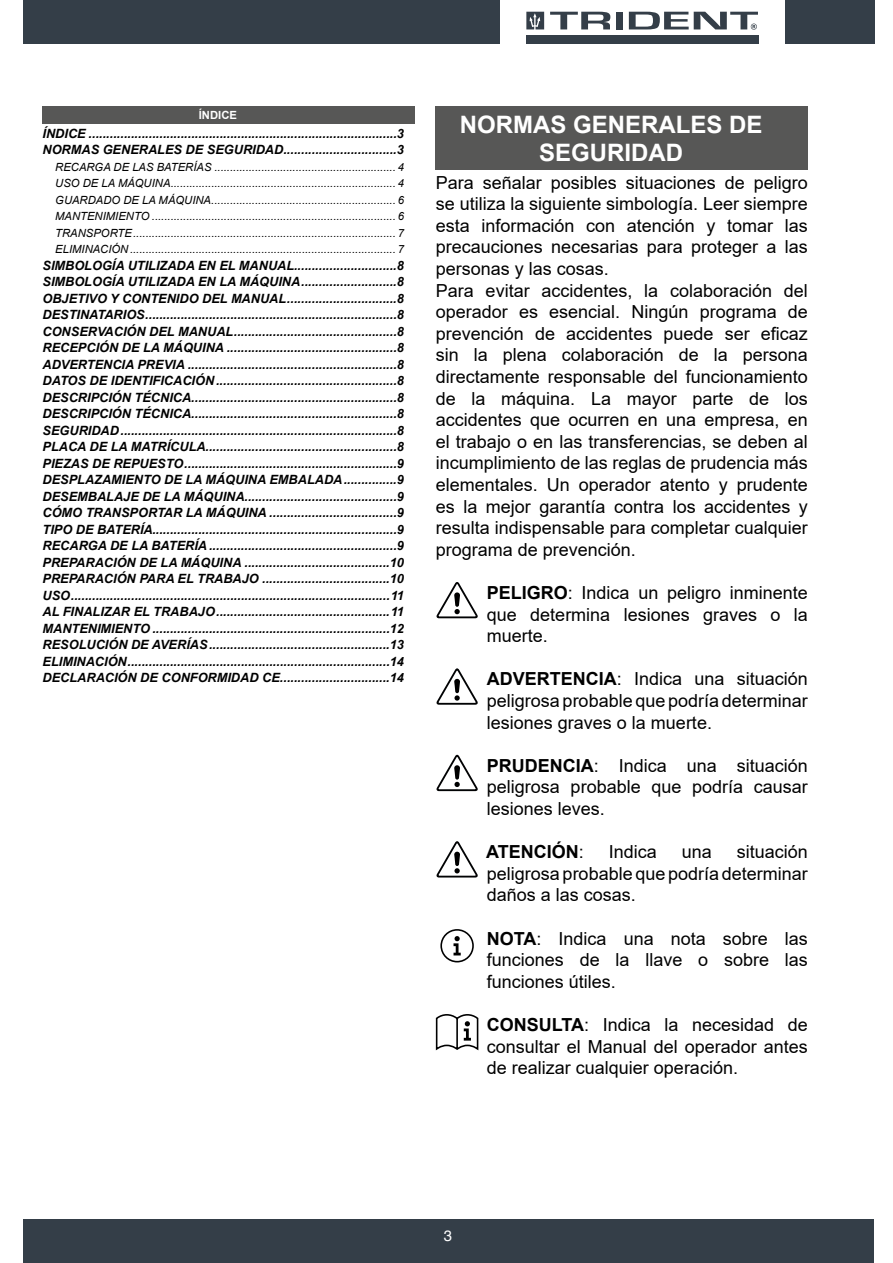
<style>
.page{position:relative;width:893px;height:1263px;background:#fff}
.page>*{position:absolute;margin:0;border:0;box-sizing:border-box;transform-origin:0 0}
.t1{font:700 24px/28.8px "Arial";color:#fff;text-align:center}
.t2{font:18px/21.6px "Arial";color:#000;text-align:justify}
.t3{font:700 18px "Arial";color:#000}
.t4{font:15px "Helvetica";color:#fff}
.t5{font:italic 700 12.75px/16.5px "Arial";color:#000}
.t6{font:italic 11.25px/16.5px "Arial";color:#000;text-align:justify}
.t7{font:700 11.25px "Arial";color:#fff}
.s1{font-weight:700}
.s2{font-weight:400}
</style>
<div class="page">
<div style="left:43px;top:106px;width:372px;height:17px;background:#575756"></div>
<svg style="left:436px;top:582px;width:42px;height:36px"></svg>
<svg style="left:436px;top:668px;width:42px;height:37px"></svg>
<svg style="left:436px;top:755px;width:42px;height:36px"></svg>
<svg style="left:436px;top:841px;width:42px;height:36px"></svg>
<svg style="left:453px;top:936px;width:8px;height:19px"></svg>
<div style="left:440px;top:929px;width:34px;height:33px;border:2px solid #000;border-radius:50%"></div>
<svg style="left:436px;top:1014px;width:42px;height:36px"></svg>
<div style="left:436px;top:106px;width:372px;height:64px;background:#575756"></div>
<svg style="left:550px;top:12px;width:60px;height:17px"></svg>
<div style="left:616px;top:12px;width:6px;height:17px;background:#343e48"></div>
<div style="left:526px;top:35px;width:233px;height:9px;background:#343e48"></div>
<svg style="left:526px;top:12px;width:18px;height:17px"></svg>
<svg style="left:629px;top:12px;width:129px;height:18px"></svg>
<div style="left:785px;top:0;width:89px;height:44px;background:#343e48"></div>
<div style="left:23px;top:0;width:477px;height:44px;background:#343e48"></div>
<div style="left:23px;top:1219px;width:850px;height:44px;background:#343e48"></div>
<p class="t7" style="left:199px;top:107px;width:40px">ÍNDICE</p>
<p class="t5" style="left:43px;top:126px;width:363px">ÍNDICE .......................................................................................3<br>NORMAS GENERALES DE SEGURIDAD................................3</p>
<p class="t6" style="left:55px;top:159px;width:350px">RECARGA DE LAS BATERÍAS .......................................................... 4<br>USO DE LA MÁQUINA........................................................................ 4<br>GUARDADO DE LA MÁQUINA........................................................... 6<br>MANTENIMIENTO .............................................................................. 6<br>TRANSPORTE.................................................................................... 7<br>ELIMINACIÓN..................................................................................... 7</p>
<p class="t5" style="left:43px;top:258px;width:363px;text-align:justify">SIMBOLOGÍA UTILIZADA EN EL MANUAL.............................8<br>SIMBOLOGÍA UTILIZADA EN LA MÁQUINA...........................8<br>OBJETIVO Y CONTENIDO DEL MANUAL...............................8<br>DESTINATARIOS.......................................................................8<br>CONSERVACIÓN DEL MANUAL..............................................8<br>RECEPCIÓN DE LA MÁQUINA ................................................8<br>ADVERTENCIA PREVIA ...........................................................8<br>DATOS DE IDENTIFICACIÓN ...................................................8<br>DESCRIPCIÓN TÉCNICA..........................................................8<br>DESCRIPCIÓN TÉCNICA..........................................................8<br>SEGURIDAD..............................................................................8<br>PLACA DE LA MATRÍCULA......................................................8<br>PIEZAS DE REPUESTO............................................................9<br>DESPLAZAMIENTO DE LA MÁQUINA EMBALADA...............9<br>DESEMBALAJE DE LA MÁQUINA...........................................9<br>CÓMO TRANSPORTAR LA MÁQUINA ....................................9<br>TIPO DE BATERÍA.....................................................................9<br>RECARGA DE LA BATERÍA .....................................................9<br>PREPARACIÓN DE LA MÁQUINA .........................................10<br>PREPARACIÓN PARA EL TRABAJO ....................................10<br>USO..........................................................................................11<br>AL FINALIZAR EL TRABAJO.................................................11<br>MANTENIMIENTO ...................................................................12<br>RESOLUCIÓN DE AVERÍAS...................................................13<br>ELIMINACIÓN..........................................................................14<br>DECLARACIÓN DE CONFORMIDAD CE...............................14</p>
<h1 class="t1" style="left:460px;top:110px;width:304px">NORMAS GENERALES DE<br>SEGURIDAD</h1>
<p class="t2" style="left:436px;top:171px;width:374px;text-align:left">Para señalar posibles situaciones de peligro se utiliza la siguiente simbología. Leer siempre esta información con atención y tomar las precauciones necesarias para proteger a las personas y las cosas.<br>Para evitar accidentes, la colaboración del operador es esencial. Ningún programa de prevención de accidentes puede ser eficaz sin la plena colaboración de la persona directamente responsable del funcionamiento de la máquina. La mayor parte de los accidentes que ocurren en una empresa, en el trabajo o en las transferencias, se deben al incumplimiento de las reglas de prudencia más elementales. Un operador atento y prudente es la mejor garantía contra los accidentes y resulta indispensable para completar cualquier programa de prevención.</p>
<h2 class="t2" style="left:487px;top:582px;width:322px"><span class="s1">PELIGRO</span>: Indica un peligro inminente que determina lesiones graves o la muerte.</h2>
<h2 class="t2" style="left:487px;top:668px;width:323px"><span class="s1">ADVERTENCIA</span>: Indica una situación peligrosa probable que podría determinar lesiones graves o la muerte.</h2>
<h2 class="t2" style="left:487px;top:754px;width:323px"><span class="s1">PRUDENCIA</span>: Indica una situación peligrosa probable que podría causar lesiones leves.</h2>
<h2 class="t3" style="left:486px;top:839px;width:99px">ATENCIÓN<span class="s2">:</span></h2>
<h2 class="t2" style="left:609px;top:841px;width:50px">Indica</h2>
<h2 class="t2" style="left:682px;top:841px;width:32px">una</h2>
<h2 class="t2" style="left:487px;top:841px;width:323px;text-indent:250px">situación peligrosa probable que podría determinar daños a las cosas.</h2>
<h2 class="t2" style="left:487px;top:927px;width:323px"><span class="s1">NOTA</span>: Indica una nota sobre las funciones de la llave o sobre las funciones útiles.</h2>
<h2 class="t2" style="left:487px;top:1014px;width:323px"><span class="s1">CONSULTA</span>: Indica la necesidad de consultar el Manual del operador antes de realizar cualquier operación.</h2>
<p class="t4" style="left:444px;top:1224px;width:10px">3</p>
</div>
